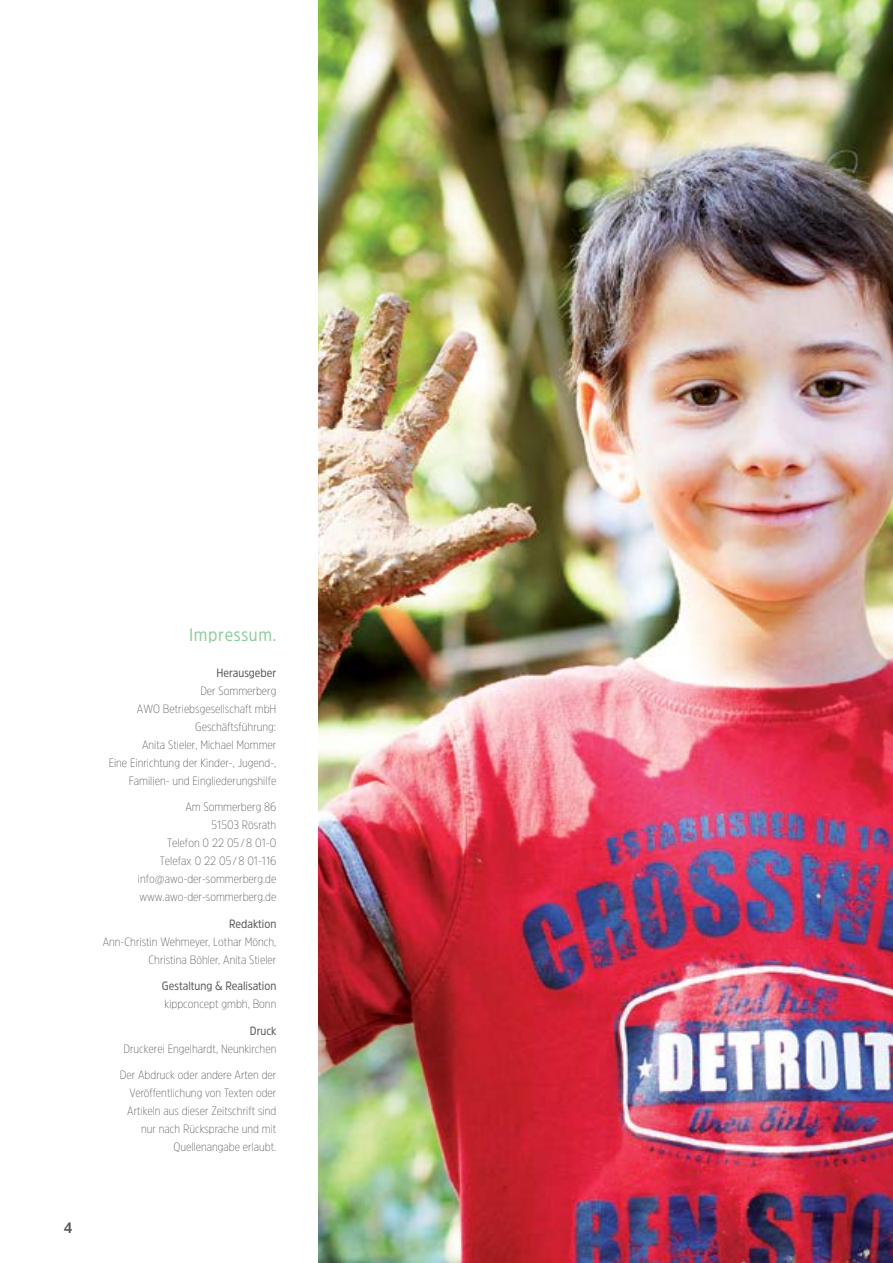
<style>
.page{position:relative;width:893px;height:1263px;background:#fff}
.page>*{position:absolute;margin:0;border:0;box-sizing:border-box;transform-origin:0 0}
.t1{font:18px "Amsi Pro Narw";letter-spacing:.035em;color:#8dcd9c}
.t2{font:700 15px "Amsi Pro Narw";color:#58595b}
.t3{font:200 12px/18px "Amsi Pro Narw";color:#58595b;text-align:right}
.t4{font:12px "Amsi Pro Narw";color:#58595b}
</style>
<div class="page">
<img style="left:319px;top:0;width:574px;height:1263px">
<p class="t2" style="left:64px;top:1217px;width:10px">4</p>
<h1 class="t1" style="left:189px;top:622px;width:89px">Impressum.</h1>
<p class="t4" style="left:216px;top:664px;width:62px">Herausgeber</p>
<p class="t3" style="left:109px;top:681px;width:169px">Der Sommerberg<br>AWO Betriebsgesellschaft mbH<br>Geschäftsführung:<br>Anita Stieler, Michael Mommer<br>Eine Einrichtung der Kinder-, Jugend-,<br>Familien- und Eingliederungshilfe</p>
<p class="t3" style="left:138px;top:797px;width:140px">Am Sommerberg 86<br>51503 Rösrath<br>Telefon 0 22 05 /8 01-0<br>Telefax 0 22 05 /8 01-116 info@awo-der-sommerberg.de www.awo-der-sommerberg.de</p>
<p class="t4" style="left:229px;top:915px;width:49px">Redaktion</p>
<p class="t3" style="left:103px;top:932px;width:175px">Ann-Christin Wehmeyer, Lothar Mönch,<br>Christina Böhler, Anita Stieler</p>
<p class="t4" style="left:162px;top:978px;width:116px">Gestaltung &amp; Realisation</p>
<p class="t3" style="left:165px;top:994px;width:113px">kippconcept gmbh, Bonn</p>
<p class="t4" style="left:250px;top:1022px;width:28px">Druck</p>
<p class="t3" style="left:124px;top:1039px;width:154px">Druckerei Engelhardt, Neunkirchen</p>
<p class="t3" style="left:120px;top:1065px;width:158px">Der Abdruck oder andere Arten der<br>Veröffentlichung von Texten oder<br>Artikeln aus dieser Zeitschrift sind nur nach Rücksprache und mit<br>Quellenangabe erlaubt.</p>
</div>
